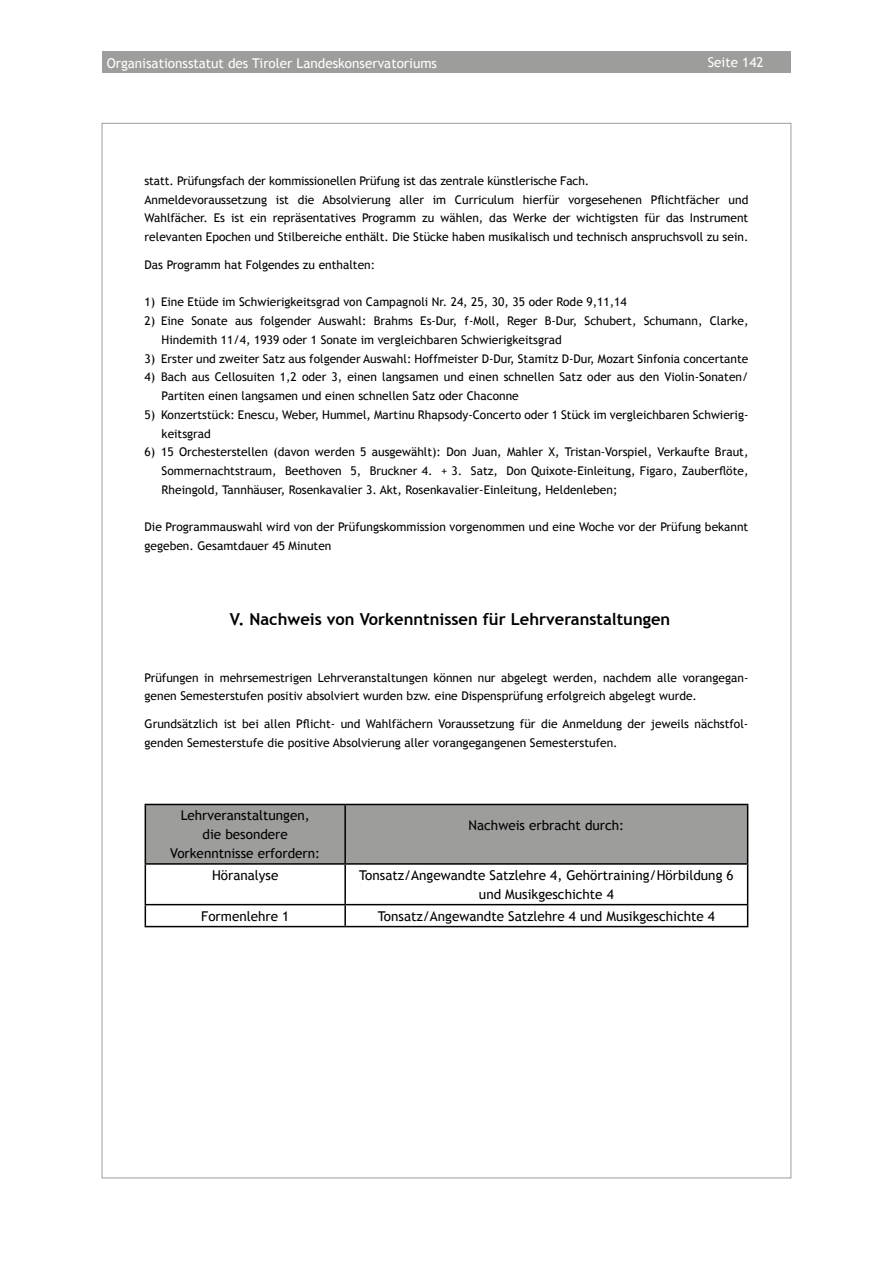
<style>
.page{position:relative;width:893px;height:1263px;background:#fff}
.page>*{position:absolute;margin:0;border:0;box-sizing:border-box;transform-origin:0 0}
.t1{font:700 16.5px "Trebuchet MS";color:#000}
.t2{font:13.5px/18.8px "Trebuchet MS";color:#000;text-align:center}
.t3{font:13.5px "Trebuchet MS";color:#fff}
.t4{font:12px/18.8px "Trebuchet MS";color:#000}
</style>
<div class="page">
<div style="left:102px;top:51px;width:689px;height:21px;background:#9d9d9c"></div>
<div style="left:146px;top:805px;width:601px;height:58px;background:#9d9d9c"></div>
<hr style="left:145px;top:804px;width:200px;height:1px;background:#000">
<hr style="left:145px;top:805px;width:1px;height:58px;background:#000">
<hr style="left:345px;top:804px;width:403px;height:1px;background:#000">
<hr style="left:344px;top:805px;width:2px;height:58px;background:#000">
<hr style="left:747px;top:805px;width:1px;height:58px;background:#000">
<hr style="left:145px;top:863px;width:200px;height:2px;background:#000">
<hr style="left:145px;top:865px;width:1px;height:39px;background:#000">
<hr style="left:345px;top:863px;width:403px;height:2px;background:#000">
<hr style="left:344px;top:865px;width:2px;height:39px;background:#000">
<hr style="left:747px;top:865px;width:1px;height:39px;background:#000">
<hr style="left:145px;top:904px;width:200px;height:1px;background:#000">
<svg style="left:145px;top:905px;width:1px;height:21px"></svg>
<hr style="left:345px;top:904px;width:403px;height:1px;background:#000">
<hr style="left:344px;top:905px;width:2px;height:21px;background:#000">
<svg style="left:747px;top:905px;width:1px;height:21px"></svg>
<hr style="left:145px;top:926px;width:200px;height:1px;background:#000">
<hr style="left:345px;top:926px;width:403px;height:1px;background:#000">
<p class="t3" style="left:107px;top:55px;width:332px">Organisationsstatut des Tiroler Landeskonservatoriums</p>
<p class="t3" style="left:708px;top:55px;width:57px">Seite 142</p>
<p class="t4" style="left:145px;top:171px;width:605px">statt. Prüfungsfach der kommissionellen Prüfung ist das zentrale künstlerische Fach.<br>Anmeldevoraussetzung ist die Absolvierung aller im Curriculum hierfür vorgesehenen Pflichtfächer und Wahlfächer. Es ist ein repräsentatives Programm zu wählen, das Werke der wichtigsten für das Instrument relevanten Epochen und Stilbereiche enthält. Die Stücke haben musikalisch und technisch anspruchsvoll zu sein.</p>
<p class="t4" style="left:145px;top:255px;width:232px">Das Programm hat Folgendes zu enthalten:</p>
<p class="t4" style="left:145px;top:293px;width:484px">1) Eine Etüde im Schwierigkeitsgrad von Campagnoli Nr. 24, 25, 30, 35 oder Rode 9,11,14</p>
<p class="t4" style="left:162px;top:312px;width:588px;text-indent:-17px">2) Eine Sonate aus folgender Auswahl: Brahms Es-Dur, f-Moll, Reger B-Dur, Schubert, Schumann, Clarke,<br>Hindemith 11/4, 1939 oder 1 Sonate im vergleichbaren Schwierigkeitsgrad</p>
<p class="t4" style="left:145px;top:349px;width:605px">3) Erster und zweiter Satz aus folgender Auswahl: Hoffmeister D-Dur, Stamitz D-Dur, Mozart Sinfonia concertante</p>
<p class="t4" style="left:162px;top:368px;width:588px;text-indent:-17px">4) Bach aus Cellosuiten 1,2 oder 3, einen langsamen und einen schnellen Satz oder aus den Violin-Sonaten/<br>Partiten einen langsamen und einen schnellen Satz oder Chaconne</p>
<p class="t4" style="left:162px;top:405px;width:588px;text-indent:-17px">5) Konzertstück: Enescu, Weber, Hummel, Martinu Rhapsody-Concerto oder 1 Stück im vergleichbaren Schwierig&shy;keitsgrad</p>
<p class="t4" style="left:162px;top:443px;width:588px;text-align:justify;text-indent:-17px">6) 15 Orchesterstellen (davon werden 5 ausgewählt): Don Juan, Mahler X, Tristan-Vorspiel, Verkaufte Braut, Sommernachtstraum, Beethoven 5, Bruckner 4. + 3. Satz, Don Quixote-Einleitung, Figaro, Zauberflöte, Rheingold, Tannhäuser, Rosenkavalier 3. Akt, Rosenkavalier-Einleitung, Heldenleben;</p>
<p class="t4" style="left:145px;top:518px;width:605px">Die Programmauswahl wird von der Prüfungskommission vorgenommen und eine Woche vor der Prüfung bekannt gegeben. Gesamtdauer 45 Minuten</p>
<h1 class="t1" style="left:230px;top:609px;width:442px">V. Nachweis von Vorkenntnissen für Lehrveranstaltungen</h1>
<p class="t4" style="left:145px;top:668px;width:605px">Prüfungen in mehrsemestrigen Lehrveranstaltungen können nur abgelegt werden, nachdem alle vorangegan&shy;genen Semesterstufen positiv absolviert wurden bzw. eine Dispensprüfung erfolgreich abgelegt wurde.</p>
<p class="t4" style="left:145px;top:714px;width:605px">Grundsätzlich ist bei allen Pflicht- und Wahlfächern Voraussetzung für die Anmeldung der jeweils nächstfol&shy;genden Semesterstufe die positive Absolvierung aller vorangegangenen Semesterstufen.</p>
<p class="t2" style="left:170px;top:806px;width:151px">Lehrveranstaltungen, die besondere<br>Vorkenntnisse erfordern:</p>
<p class="t2" style="left:469px;top:816px;width:157px">Nachweis erbracht durch:</p>
<p class="t2" style="left:212px;top:866px;width:68px">Höranalyse</p>
<p class="t2" style="left:359px;top:866px;width:376px">Tonsatz/Angewandte Satzlehre 4, Gehörtraining/Hörbildung 6 und Musikgeschichte 4</p>
<p class="t2" style="left:201px;top:907px;width:89px">Formenlehre 1</p>
<p class="t2" style="left:378px;top:907px;width:339px">Tonsatz/Angewandte Satzlehre 4 und Musikgeschichte 4</p>
</div>
